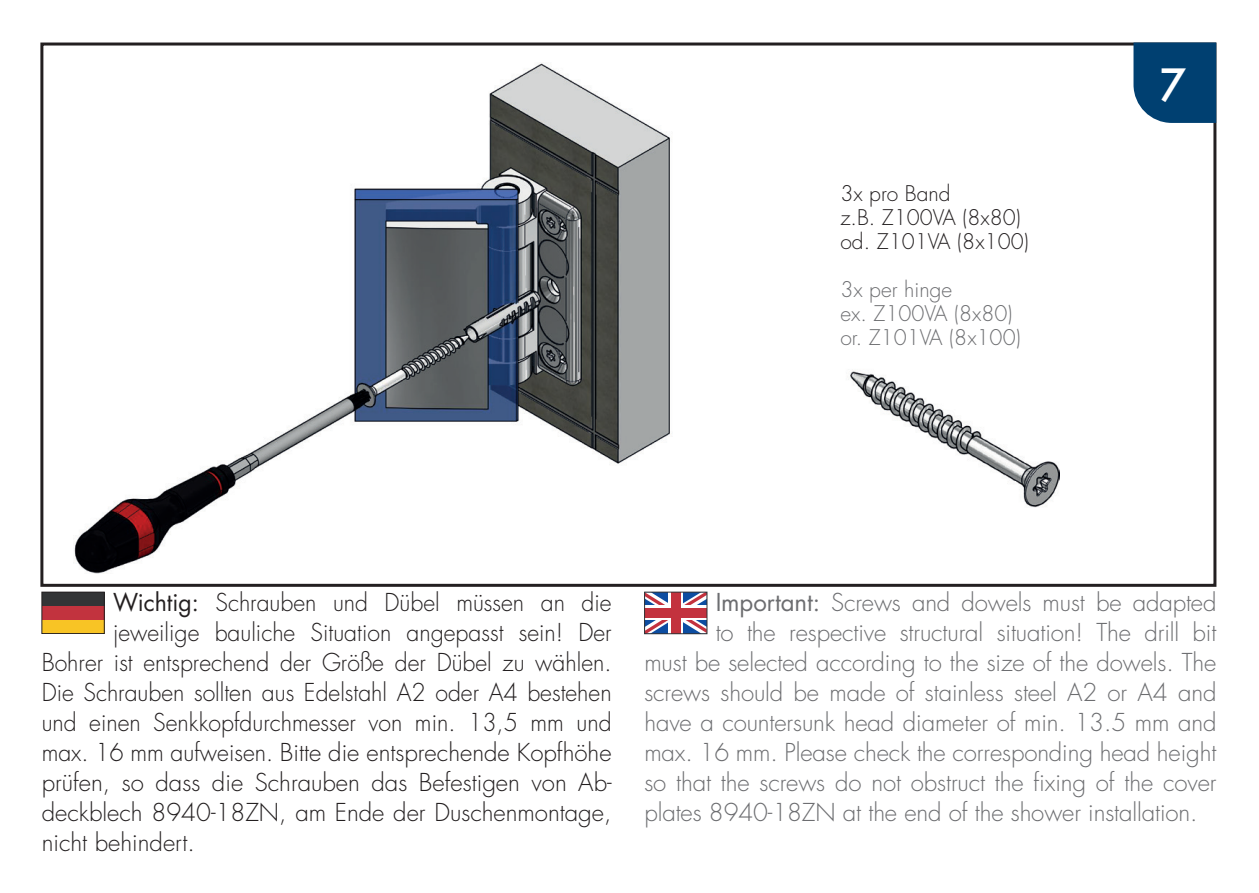
<style>
.page{position:relative;width:1259px;height:893px;background:#fff}
.page>*{position:absolute;margin:0;border:0;box-sizing:border-box;transform-origin:0 0}
.t1{font:500 48.9px "Futura PT";color:#fff}
.t2{font:300 24px "Futura";letter-spacing:-.005em;color:#6c6d70}
.t3{font:300 24px "Futura";color:#231f20;scale:.96 1}
.t4{font:300 24px "Futura";color:#231f20}
.t5{font:300 21px/24px "Futura";color:#231f20}
.t6{font:300 21px/24px "Futura";color:#6c6d70}
.s1{font-weight:400}
</style>
<div class="page">
<img style="left:73px;top:62px;width:599px;height:511px">
<div style="left:40px;top:43px;width:1176px;height:544px;border:3px solid #231f20"></div>
<svg style="left:646px;top:594px;width:59px;height:38px"></svg>
<svg style="left:669px;top:594px;width:14px;height:38px"></svg>
<svg style="left:646px;top:606px;width:59px;height:14px"></svg>
<div style="left:671px;top:592px;width:9px;height:42px;background:#c3323e"></div>
<div style="left:644px;top:608px;width:63px;height:9px;background:#c3323e"></div>
<div style="left:644px;top:592px;width:63px;height:42px;border:1px solid #323436"></div>
<div style="left:42px;top:620px;width:62px;height:14px;background:#f8c425"></div>
<div style="left:42px;top:606px;width:62px;height:14px;background:#c2333e"></div>
<div style="left:42px;top:592px;width:62px;height:14px;background:#323436"></div>
<div style="left:42px;top:592px;width:62px;height:42px;border:1px solid #231f20"></div>
<img style="left:850px;top:371px;width:209px;height:137px">
<div style="left:1133px;top:43px;width:83px;height:80px;background:#004071"></div>
<p class="t5" style="left:840px;top:181px;width:190px">3x pro Band<br>z.B. Z100VA (8x80) od. Z101VA (8x100)</p>
<p class="t6" style="left:840px;top:277px;width:182px">3x per hinge<br>ex. Z100VA (8x80) or. Z101VA (8x100)</p>
<h1 class="t1" style="left:1159px;top:55px;width:29px">7</h1>
<p class="t3" style="left:113px;top:587px;width:521px"><span class="s1">Wichtig:</span> Schrauben und Dübel müssen an die</p>
<p class="t3" style="left:113px;top:617px;width:521px">jeweilige bauliche Situation angepasst sein! Der</p>
<p class="t3" style="left:42px;top:647px;width:595px">Bohrer ist entsprechend der Größe der Dübel zu wählen.</p>
<p class="t3" style="left:42px;top:677px;width:595px">Die Schrauben sollten aus Edelstahl A2 oder A4 bestehen</p>
<p class="t3" style="left:42px;top:707px;width:595px">und einen Senkkopfdurchmesser von min. 13,5 mm und</p>
<p class="t3" style="left:42px;top:737px;width:595px">max. 16 mm aufweisen. Bitte die entsprechende Kopfhöhe</p>
<p class="t4" style="left:42px;top:767px;width:571px">prüfen, so dass die Schrauben das Befestigen von Ab-</p>
<p class="t4" style="left:42px;top:797px;width:571px">deckblech 8940-18ZN, am Ende der Duschenmontage,</p>
<p class="t4" style="left:42px;top:827px;width:155px">nicht behindert.</p>
<p class="t2" style="left:715px;top:587px;width:502px"><span class="s1">Important:</span> Screws and dowels must be adapted</p>
<p class="t2" style="left:715px;top:617px;width:502px">to the respective structural situation! The drill bit</p>
<p class="t2" style="left:644px;top:647px;width:573px">must be selected according to the size of the dowels. The</p>
<p class="t2" style="left:644px;top:677px;width:573px">screws should be made of stainless steel A2 or A4 and</p>
<p class="t2" style="left:644px;top:707px;width:573px">have a countersunk head diameter of min. 13.5 mm and</p>
<p class="t2" style="left:644px;top:737px;width:573px">max. 16 mm. Please check the corresponding head height</p>
<p class="t2" style="left:644px;top:767px;width:573px">so that the screws do not obstruct the fixing of the cover</p>
<p class="t2" style="left:644px;top:797px;width:555px">plates 8940-18ZN at the end of the shower installation.</p>
</div>
